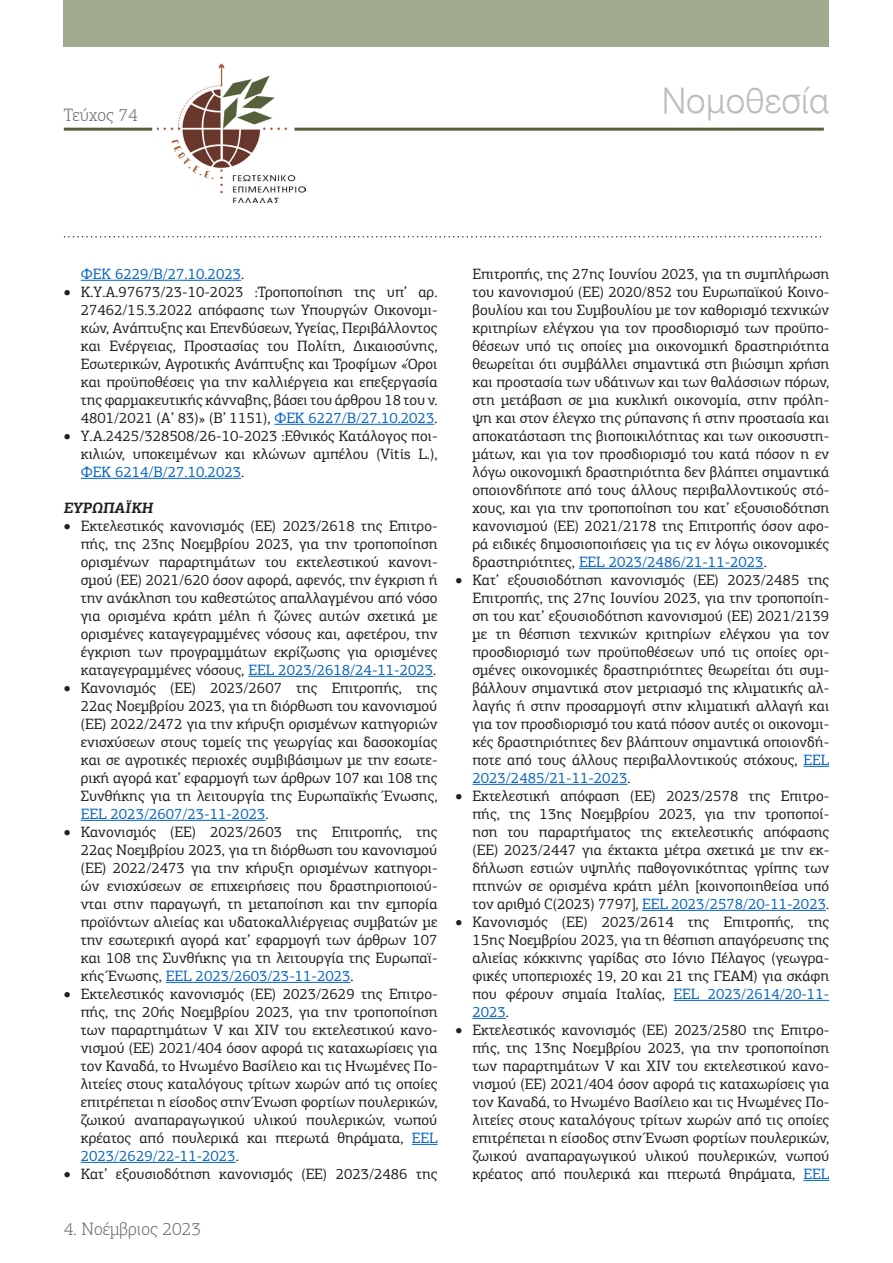
<style>
.page{position:relative;width:893px;height:1263px;background:#fff}
.page>*{position:absolute;margin:0;border:0;box-sizing:border-box;transform-origin:0 0}
.t1{font:34.5px "UN Helvetica Light Normal";color:#bcbdc0}
.t2{font:300 18px "PF Agora Slab Pro";color:#6c6d70}
.t3{font:15px/18px "PF Agora Slab Pro";color:#231f20;text-align:justify}
.t4{font:15px "PF Agora Slab Pro";color:#0563c1}
.t5{font:italic 700 15px "PF Agora Slab Pro";color:#231f20}
.s1{color:#231f20}
.s2{color:#0563c1}
</style>
<div class="page">
<img style="left:157px;top:64px;width:148px;height:139px">
<hr style="left:64px;top:128px;width:88px;height:3px;background:#55613c">
<hr style="left:294px;top:128px;width:530px;height:3px;background:#55613c">
<div style="left:64px;top:0;width:765px;height:47px;background:#a1aa8f"></div>
<svg style="left:65px;top:236px;width:756px;height:1px"></svg>
<hr style="left:81px;top:280px;width:160px;height:1px;background:#0563c1">
<hr style="left:274px;top:424px;width:160px;height:1px;background:#0563c1">
<hr style="left:81px;top:478px;width:160px;height:1px;background:#0563c1">
<hr style="left:249px;top:676px;width:184px;height:1px;background:#0563c1">
<hr style="left:81px;top:820px;width:184px;height:1px;background:#0563c1">
<hr style="left:166px;top:982px;width:185px;height:1px;background:#0563c1">
<svg style="left:412px;top:1144px;width:25px;height:1px"></svg>
<hr style="left:81px;top:1162px;width:155px;height:1px;background:#0563c1">
<hr style="left:579px;top:568px;width:185px;height:1px;background:#0563c1">
<svg style="left:803px;top:766px;width:26px;height:1px"></svg>
<hr style="left:472px;top:784px;width:155px;height:1px;background:#0563c1">
<hr style="left:642px;top:910px;width:184px;height:1px;background:#0563c1">
<hr style="left:673px;top:1000px;width:156px;height:1px;background:#0563c1">
<hr style="left:472px;top:1018px;width:34px;height:1px;background:#0563c1">
<svg style="left:803px;top:1180px;width:26px;height:1px"></svg>
<p class="t2" style="left:64px;top:105px;width:76px">Τεύχος 74</p>
<p class="t1" style="left:662px;top:81px;width:169px">Νομοθεσία</p>
<p class="t4" style="left:81px;top:265px;width:165px">ΦΕΚ 6229/Β/27.10.2023<span class="s1">.</span></p>
<p class="t3" style="left:81px;top:283px;width:358px;text-indent:-17px">• Κ.Υ.Α.97673/23-10-2023 :Τροποποίηση της υπ’ αρ.<br>27462/15.3.2022 απόφασης των Υπουργών Οικονομι&shy;κών, Ανάπτυξης και Επενδύσεων, Υγείας, Περιβάλλοντος και Ενέργειας, Προστασίας του Πολίτη, Δικαιοσύνης, Εσωτερικών, Αγροτικής Ανάπτυξης και Τροφίμων «Όροι και προϋποθέσεις για την καλλιέργεια και επεξεργασία της φαρμακευτικής κάνναβης, βάσει του άρθρου 18 του ν.<br>4801/2021 (Α’ 83)» (Β’ 1151), <span class="s2">ΦΕΚ 6227/Β/27.10.2023</span>.</p>
<p class="t3" style="left:81px;top:427px;width:358px;text-indent:-17px">• Υ.Α.2425/328508/26-10-2023 :Εθνικός Κατάλογος ποι&shy;κιλιών, υποκειμένων και κλώνων αμπέλου (Vitis L.), <span class="s2">ΦΕΚ 6214/Β/27.10.2023</span>.</p>
<p class="t5" style="left:64px;top:498px;width:91px">ΕΥΡΩΠΑΪΚΗ</p>
<p class="t3" style="left:81px;top:517px;width:358px;text-indent:-17px">• Εκτελεστικός κανονισμός (ΕΕ) 2023/2618 της Επιτρο&shy;πής, της 23ης Νοεμβρίου 2023, για την τροποποίηση ορισμένων παραρτημάτων του εκτελεστικού κανονι&shy;σμού (ΕΕ) 2021/620 όσον αφορά, αφενός, την έγκριση ή την ανάκληση του καθεστώτος απαλλαγμένου από νόσο για ορισμένα κράτη μέλη ή ζώνες αυτών σχετικά με ορισμένες καταγεγραμμένες νόσους και, αφετέρου, την έγκριση των προγραμμάτων εκρίζωσης για ορισμένες καταγεγραμμένες νόσους, <span class="s2">EEL 2023/2618/24-11-2023</span>.</p>
<p class="t3" style="left:81px;top:679px;width:358px;text-indent:-17px">• Κανονισμός (ΕΕ) 2023/2607 της Επιτροπής, της 22ας Νοεμβρίου 2023, για τη διόρθωση του κανονισμού (ΕΕ) 2022/2472 για την κήρυξη ορισμένων κατηγοριών ενισχύσεων στους τομείς της γεωργίας και δασοκομίας και σε αγροτικές περιοχές συμβιβάσιμων με την εσωτε&shy;ρική αγορά κατ’ εφαρμογή των άρθρων 107 και 108 της Συνθήκης για τη λειτουργία της Ευρωπαϊκής Ένωσης, <span class="s2">EEL 2023/2607/23-11-2023</span>.</p>
<p class="t3" style="left:81px;top:823px;width:358px;text-indent:-17px">• Κανονισμός (ΕΕ) 2023/2603 της Επιτροπής, της 22ας Νοεμβρίου 2023, για τη διόρθωση του κανονισμού (ΕΕ) 2022/2473 για την κήρυξη ορισμένων κατηγορι&shy;ών ενισχύσεων σε επιχειρήσεις που δραστηριοποιού&shy;νται στην παραγωγή, τη μεταποίηση και την εμπορία προϊόντων αλιείας και υδατοκαλλιέργειας συμβατών με την εσωτερική αγορά κατ’ εφαρμογή των άρθρων 107 και 108 της Συνθήκης για τη λειτουργία της Ευρωπαϊ&shy;κής Ένωσης, <span class="s2">EEL 2023/2603/23-11-2023</span>.</p>
<p class="t3" style="left:81px;top:985px;width:358px;text-indent:-17px">• Εκτελεστικός κανονισμός (ΕΕ) 2023/2629 της Επιτρο&shy;πής, της 20ής Νοεμβρίου 2023, για την τροποποίηση των παραρτημάτων V και XIV του εκτελεστικού κανο&shy;νισμού (ΕΕ) 2021/404 όσον αφορά τις καταχωρίσεις για τον Καναδά, το Ηνωμένο Βασίλειο και τις Ηνωμένες Πο&shy;λιτείες στους καταλόγους τρίτων χωρών από τις οποίες επιτρέπεται η είσοδος στην Ένωση φορτίων πουλερικών, ζωικού αναπαραγωγικού υλικού πουλερικών, νωπού κρέατος από πουλερικά και πτερωτά θηράματα, <span class="s2">EEL 2023/2629/22-11-2023</span>.</p>
<p class="t3" style="left:64px;top:1165px;width:375px">• Κατ’ εξουσιοδότηση κανονισμός (ΕΕ) 2023/2486 της</p>
<p class="t2" style="left:64px;top:1218px;width:139px">4. Νοέμβριος 2023</p>
<p class="t3" style="left:472px;top:265px;width:358px">Επιτροπής, της 27ης Ιουνίου 2023, για τη συμπλήρωση του κανονισμού (ΕΕ) 2020/852 του Ευρωπαϊκού Κοινο&shy;βουλίου και του Συμβουλίου με τον καθορισμό τεχνικών κριτηρίων ελέγχου για τον προσδιορισμό των προϋπο&shy;θέσεων υπό τις οποίες μια οικονομική δραστηριότητα θεωρείται ότι συμβάλλει σημαντικά στη βιώσιμη χρήση και προστασία των υδάτινων και των θαλάσσιων πόρων, στη μετάβαση σε μια κυκλική οικονομία, στην πρόλη&shy;ψη και στον έλεγχο της ρύπανσης ή στην προστασία και αποκατάσταση της βιοποικιλότητας και των οικοσυστη&shy;μάτων, και για τον προσδιορισμό του κατά πόσον η εν λόγω οικονομική δραστηριότητα δεν βλάπτει σημαντικά οποιονδήποτε από τους άλλους περιβαλλοντικούς στό&shy;χους, και για την τροποποίηση του κατ’ εξουσιοδότηση κανονισμού (ΕΕ) 2021/2178 της Επιτροπής όσον αφο&shy;ρά ειδικές δημοσιοποιήσεις για τις εν λόγω οικονομικές δραστηριότητες, <span class="s2">EEL 2023/2486/21-11-2023</span>.</p>
<p class="t3" style="left:472px;top:571px;width:358px;text-indent:-17px">• Κατ’ εξουσιοδότηση κανονισμός (ΕΕ) 2023/2485 της Επιτροπής, της 27ης Ιουνίου 2023, για την τροποποίη&shy;ση του κατ’ εξουσιοδότηση κανονισμού (ΕΕ) 2021/2139 με τη θέσπιση τεχνικών κριτηρίων ελέγχου για τον προσδιορισμό των προϋποθέσεων υπό τις οποίες ορι&shy;σμένες οικονομικές δραστηριότητες θεωρείται ότι συμ&shy;βάλλουν σημαντικά στον μετριασμό της κλιματικής αλ&shy;λαγής ή στην προσαρμογή στην κλιματική αλλαγή και για τον προσδιορισμό του κατά πόσον αυτές οι οικονομι&shy;κές δραστηριότητες δεν βλάπτουν σημαντικά οποιονδή&shy;ποτε από τους άλλους περιβαλλοντικούς στόχους, <span class="s2">EEL 2023/2485/21-11-2023</span>.</p>
<p class="t3" style="left:472px;top:787px;width:358px;text-indent:-17px">• Εκτελεστική απόφαση (ΕΕ) 2023/2578 της Επιτρο&shy;πής, της 13ης Νοεμβρίου 2023, για την τροποποί&shy;ηση του παραρτήματος της εκτελεστικής απόφασης (ΕΕ) 2023/2447 για έκτακτα μέτρα σχετικά με την εκ&shy;δήλωση εστιών υψηλής παθογονικότητας γρίπης των πτηνών σε ορισμένα κράτη μέλη [κοινοποιηθείσα υπό τον αριθμό C(2023) 7797], <span class="s2">EEL 2023/2578/20-11-2023</span>.</p>
<p class="t3" style="left:472px;top:913px;width:358px;text-indent:-17px">• Κανονισμός (ΕΕ) 2023/2614 της Επιτροπής, της 15ης Νοεμβρίου 2023, για τη θέσπιση απαγόρευσης της αλιείας κόκκινης γαρίδας στο Ιόνιο Πέλαγος (γεωγρα&shy;φικές υποπεριοχές 19, 20 και 21 της ΓΕΑΜ) για σκάφη που φέρουν σημαία Ιταλίας, <span class="s2">EEL 2023/2614/20-11- 2023</span>.</p>
<p class="t3" style="left:472px;top:1021px;width:358px;text-indent:-17px">• Εκτελεστικός κανονισμός (ΕΕ) 2023/2580 της Επιτρο&shy;πής, της 13ης Νοεμβρίου 2023, για την τροποποίηση των παραρτημάτων V και XIV του εκτελεστικού κανο&shy;νισμού (ΕΕ) 2021/404 όσον αφορά τις καταχωρίσεις για τον Καναδά, το Ηνωμένο Βασίλειο και τις Ηνωμένες Πο&shy;λιτείες στους καταλόγους τρίτων χωρών από τις οποίες επιτρέπεται η είσοδος στην Ένωση φορτίων πουλερικών, ζωικού αναπαραγωγικού υλικού πουλερικών, νωπού κρέατος από πουλερικά και πτερωτά θηράματα, <span class="s2">EEL</span></p>
</div>
